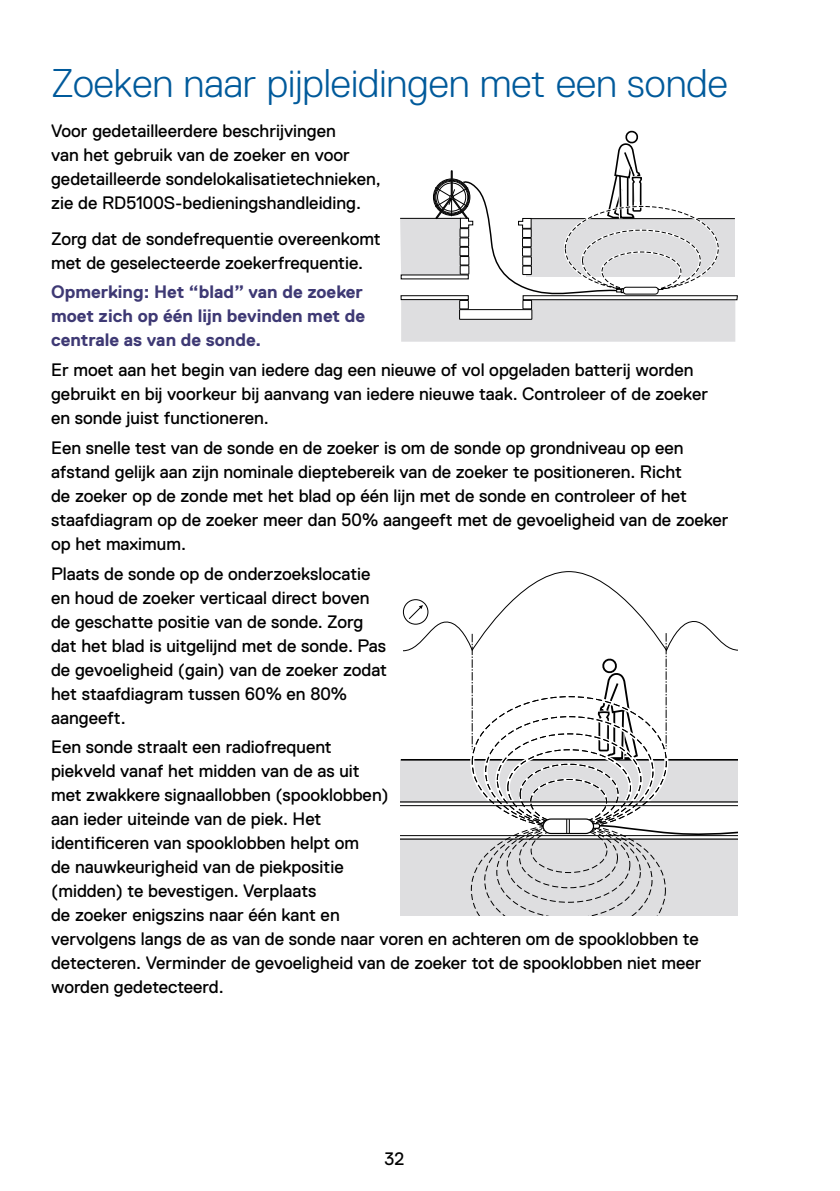
<style>
.page{position:relative;width:840px;height:1191px;background:#fff}
.page>*{position:absolute;margin:0;border:0;box-sizing:border-box;transform-origin:0 0}
.t1{font:300 40px "Replica Std";color:#005a9b}
.t2{font:18px/24px "Replica Std";color:#000}
.t3{font:700 18px/24px "Replica Std";color:#3e3974;text-align:justify}
</style>
<div class="page">
<div style="left:522px;top:295px;width:215px;height:5px;border:1px solid #000"></div>
<svg style="left:400px;top:130px;width:335px;height:212px"></svg>
<svg style="left:400px;top:571px;width:337px;height:344px"></svg>
<h1 class="t1" style="left:51px;top:61px;width:677px">Zoeken naar pijpleidingen met een sonde</h1>
<p class="t2" style="left:51px;top:119px;width:331px">Voor gedetailleerdere beschrijvingen<br>van het gebruik van de zoeker en voor gedetailleerde sondelokalisatietechnieken, zie de RD5100S-bedieningshandleiding.</p>
<p class="t2" style="left:51px;top:227px;width:331px">Zorg dat de sondefrequentie overeenkomt met de geselecteerde zoekerfrequentie.</p>
<p class="t3" style="left:51px;top:280px;width:315px">Opmerking: Het “blad” van de zoeker moet zich op één lijn bevinden met de centrale as van de sonde.</p>
<p class="t2" style="left:51px;top:358px;width:658px">Er moet aan het begin van iedere dag een nieuwe of vol opgeladen batterij worden gebruikt en bij voorkeur bij aanvang van iedere nieuwe taak. Controleer of de zoeker en sonde juist functioneren.</p>
<p class="t2" style="left:51px;top:436px;width:678px">Een snelle test van de sonde en de zoeker is om de sonde op grondniveau op een afstand gelijk aan zijn nominale dieptebereik van de zoeker te positioneren. Richt<br>de zoeker op de zonde met het blad op één lijn met de sonde en controleer of het staafdiagram op de zoeker meer dan 50% aangeeft met de gevoeligheid van de zoeker op het maximum.</p>
<p class="t2" style="left:51px;top:561px;width:337px">Plaats de sonde op de onderzoekslocatie en houd de zoeker verticaal direct boven de geschatte positie van de sonde. Zorg dat het blad is uitgelijnd met de sonde. Pas de gevoeligheid (gain) van de zoeker zodat het staafdiagram tussen 60% en 80% aangeeft.</p>
<p class="t2" style="left:51px;top:735px;width:651px">Een sonde straalt een radiofrequent<br>piekveld vanaf het midden van de as uit<br>met zwakkere signaallobben (spooklobben)<br>aan ieder uiteinde van de piek. Het<br>identificeren van spooklobben helpt om<br>de nauwkeurigheid van de piekpositie<br>(midden) te bevestigen. Verplaats<br>de zoeker enigszins naar één kant en<br>vervolgens langs de as van de sonde naar voren en achteren om de spooklobben te detecteren. Verminder de gevoeligheid van de zoeker tot de spooklobben niet meer worden gedetecteerd.</p>
<p class="t2" style="left:384px;top:1147px;width:21px">32</p>
</div>
